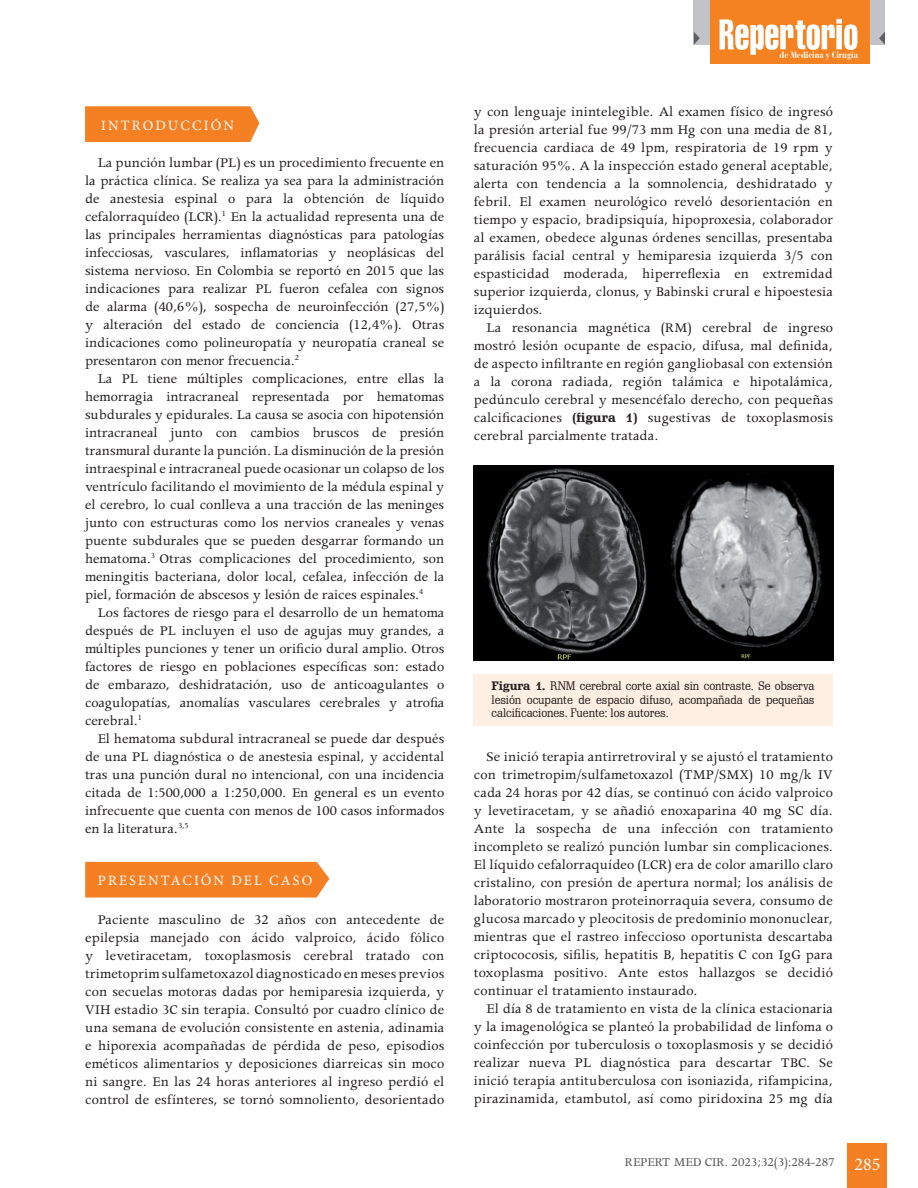
<style>
.page{position:relative;width:918px;height:1188px;background:#fff}
.page>*{position:absolute;margin:0;border:0;box-sizing:border-box;transform-origin:0 0}
.Estilo_de_párrafo_1{font:15px/18px "Apollo MT Std";letter-spacing:.01em;color:#231f20;text-align:justify}
.t1{font:14.25px "Minion Pro";letter-spacing:.15em;color:#fff}
.t2{font:13.5px "Apollo MT Std";color:#57585a}
.t3{font:12px/13.5px "Schadow BT";letter-spacing:-.01em;color:#231f20;text-align:justify}
.t4{font:700 condensed 9px "Bauer Bodoni Std";color:#fff}
.s1{font-family:"Schadow BT";font-weight:700;font-size:12.75px}
.s2{font-weight:700}
.s3{font-family:"Minion Pro";font-size:18px;color:#fff}
</style>
<div class="page">
<div style="left:693px;top:0;width:192px;height:45px;background:#c2c3c6"></div>
<div style="left:710px;top:0;width:160px;height:64px;background:#f58220"></div>
<svg style="left:720px;top:19px;width:137px;height:36px"></svg>
<svg style="left:694px;top:32px;width:6px;height:13px"></svg>
<svg style="left:879px;top:32px;width:6px;height:13px"></svg>
<div style="left:848px;top:1143px;width:39px;height:45px;background:#f58023"></div>
<div style="left:85px;top:106px;width:174px;height:36px;background:#f58023"></div>
<div style="left:85px;top:862px;width:244px;height:36px;background:#f58023"></div>
<div style="left:474px;top:674px;width:359px;height:52px;background:#feefe2"></div>
<img style="left:474px;top:465px;width:359px;height:196px">
<p class="t1" style="left:101px;top:116px;width:134px">INTRODUCCIÓN</p>
<p class="Estilo_de_párrafo_1" style="left:85px;top:155px;width:361px;text-indent:13px">La punción lumbar (PL) es un procedimiento frecuente en la práctica clínica. Se realiza ya sea para la administración de anestesia espinal o para la obtención de líquido cefalorraquídeo (LCR).<sup>1</sup> En la actualidad representa una de las principales herramientas diagnósticas para patologías infecciosas, vasculares, inflamatorias y neoplásicas del sistema nervioso. En Colombia se reportó en 2015 que las indicaciones para realizar PL fueron cefalea con signos de alarma (40,6%), sospecha de neuroinfección (27,5%) y alteración del estado de conciencia (12,4%). Otras indicaciones como polineuropatía y neuropatía craneal se presentaron con menor frecuencia.<sup>2</sup></p>
<p class="Estilo_de_párrafo_1" style="left:85px;top:371px;width:361px;text-indent:13px">La PL tiene múltiples complicaciones, entre ellas la hemorragia intracraneal representada por hematomas subdurales y epidurales. La causa se asocia con hipotensión intracraneal junto con cambios bruscos de presión transmural durante la punción. La disminución de la presión intraespinal e intracraneal puede ocasionar un colapso de los ventrículo facilitando el movimiento de la médula espinal y el cerebro, lo cual conlleva a una tracción de las meninges junto con estructuras como los nervios craneales y venas puente subdurales que se pueden desgarrar formando un hematoma.<sup>3</sup> Otras complicaciones del procedimiento, son meningitis bacteriana, dolor local, cefalea, infección de la piel, formación de abscesos y lesión de raices espinales.<sup>4</sup></p>
<p class="Estilo_de_párrafo_1" style="left:85px;top:605px;width:361px;text-indent:13px">Los factores de riesgo para el desarrollo de un hematoma después de PL incluyen el uso de agujas muy grandes, a múltiples punciones y tener un orificio dural amplio. Otros factores de riesgo en poblaciones específicas son: estado de embarazo, deshidratación, uso de anticoagulantes o coagulopatías, anomalías vasculares cerebrales y atrofia cerebral.<sup>1</sup></p>
<p class="Estilo_de_párrafo_1" style="left:85px;top:731px;width:361px;text-indent:13px">El hematoma subdural intracraneal se puede dar después de una PL diagnóstica o de anestesia espinal, y accidental tras una punción dural no intencional, con una incidencia citada de 1:500,000 a 1:250,000. En general es un evento infrecuente que cuenta con menos de 100 casos informados en la literatura.<sup>3,5</sup></p>
<p class="t1" style="left:98px;top:871px;width:216px">PRESENTACIÓN DEL CASO</p>
<p class="Estilo_de_párrafo_1" style="left:85px;top:911px;width:361px;text-indent:13px">Paciente masculino de 32 años con antecedente de epilepsia manejado con ácido valproico, ácido fólico y levetiracetam, toxoplasmosis cerebral tratado con trimetoprim sulfametoxazol diagnosticado en meses previos con secuelas motoras dadas por hemiparesia izquierda, y VIH estadio 3C sin terapia. Consultó por cuadro clínico de una semana de evolución consistente en astenia, adinamia e hiporexia acompañadas de pérdida de peso, episodios eméticos alimentarios y deposiciones diarreicas sin moco ni sangre. En las 24 horas anteriores al ingreso perdió el control de esfínteres, se tornó somnoliento, desorientado</p>
<p class="t4" style="left:780px;top:50px;width:80px">de Medicina y Cirugía</p>
<p class="Estilo_de_párrafo_1" style="left:474px;top:104px;width:361px">y con lenguaje inintelegible. Al examen físico de ingresó la presión arterial fue 99/73 mm Hg con una media de 81, frecuencia cardiaca de 49 lpm, respiratoria de 19 rpm y saturación 95%. A la inspección estado general aceptable, alerta con tendencia a la somnolencia, deshidratado y febril. El examen neurológico reveló desorientación en tiempo y espacio, bradipsiquía, hipoproxesia, colaborador al examen, obedece algunas órdenes sencillas, presentaba parálisis facial central y hemiparesia izquierda 3/5 con espasticidad moderada, hiperreflexia en extremidad superior izquierda, clonus, y Babinski crural e hipoestesia izquierdos.</p>
<p class="Estilo_de_párrafo_1" style="left:474px;top:320px;width:361px;text-indent:13px">La resonancia magnética (RM) cerebral de ingreso mostró lesión ocupante de espacio, difusa, mal definida, de aspecto infiltrante en región gangliobasal con extensión a la corona radiada, región talámica e hipotalámica, pedúnculo cerebral y mesencéfalo derecho, con pequeñas calcificaciones <span class="s1">(figura 1)</span> sugestivas de toxoplasmosis cerebral parcialmente tratada.</p>
<p class="t3" style="left:492px;top:679px;width:325px"><span class="s2">Figura 1.</span> RNM cerebral corte axial sin contraste. Se observa lesión ocupante de espacio difuso, acompañada de pequeñas calcificaciones. Fuente: los autores.</p>
<p class="Estilo_de_párrafo_1" style="left:474px;top:749px;width:361px;text-indent:13px">Se inició terapia antirretroviral y se ajustó el tratamiento con trimetropim/sulfametoxazol (TMP/SMX) 10 mg/k IV cada 24 horas por 42 días, se continuó con ácido valproico y levetiracetam, y se añadió enoxaparina 40 mg SC día.<br>Ante la sospecha de una infección con tratamiento incompleto se realizó punción lumbar sin complicaciones.<br>El líquido cefalorraquídeo (LCR) era de color amarillo claro cristalino, con presión de apertura normal; los análisis de laboratorio mostraron proteinorraquia severa, consumo de glucosa marcado y pleocitosis de predominio mononuclear, mientras que el rastreo infeccioso oportunista descartaba criptococosis, sifilis, hepatitis B, hepatitis C con IgG para toxoplasma positivo. Ante estos hallazgos se decidió continuar el tratamiento instaurado.</p>
<p class="Estilo_de_párrafo_1" style="left:474px;top:1001px;width:361px;text-indent:13px">El día 8 de tratamiento en vista de la clínica estacionaria y la imagenológica se planteó la probabilidad de linfoma o coinfección por tuberculosis o toxoplasmosis y se decidió realizar nueva PL diagnóstica para descartar TBC. Se inició terapia antituberculosa con isoniazida, rifampicina, pirazinamida, etambutol, así como piridoxina 25 mg día</p>
<p class="t2" style="left:625px;top:1155px;width:257px">REPERT MED CIR. 2023;32(3):284-287 <span class="s3">285</span></p>
</div>
